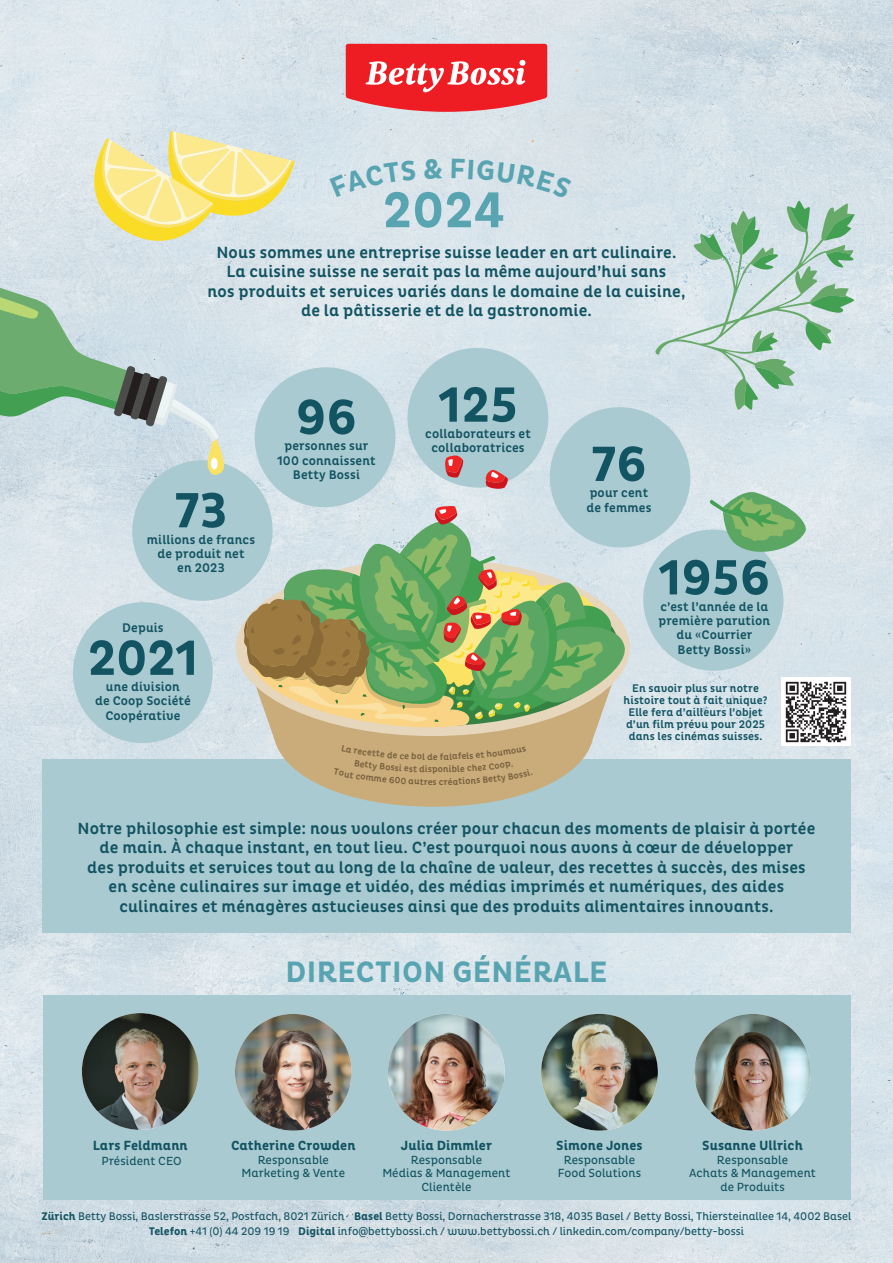
<style>
.page{position:relative;width:893px;height:1263px;background:#fff}
.page>*{position:absolute;margin:0;border:0;box-sizing:border-box;transform-origin:0 0}
.Titel_Zahl{font:700 51.3px "Pluto B Bn Cond";color:#59a4b1}
.Titel_Zahl-2{font:700 50.25px "Pluto B Bn Cond";color:#135462}
.Titel_Zahl-3{font:700 30px "Pluto B Bn Cond";letter-spacing:.015em;color:#59a4b1}
.LEAD{font:500 16.5px/19.5px "Pluto B Bn Cond";letter-spacing:.01em;color:#135462;text-align:center}
.Lauftext{font:700 13.5px "Pluto B Bn Cond";letter-spacing:.005em;color:#135462}
.Lauftext_Bubbles_Neu{font:500 12.75px/14.2px "Pluto B Bn Cond";letter-spacing:.01em;color:#135462;text-align:center}
.Lauftext-2{font:12px/13.5px "Pluto B Bn Cond";letter-spacing:.005em;color:#135462;text-align:center}
.Lauftext-3{font:11.25px "Pluto B Bn Cond";color:#135462}
.Lauftext_Bubbles_Neu-2{font:500 11.25px/12px "Pluto B Bn Cond";letter-spacing:.01em;color:#135462;text-align:center}
.t1{font:500 9.15px "Pluto B Bn Cond";color:#6d5f50}
.s1{font-weight:700}
</style>
<div class="page">
<img style="left:0;top:0;width:893px;height:1263px">
<div style="left:42px;top:759px;width:808px;height:173px;background:#aacad1"></div>
<div style="left:781px;top:677px;width:69px;height:69px;background:#fff"></div>
<img style="left:793px;top:681px;width:54px;height:62px">
<svg style="left:250px;top:743px;width:367px;height:64px"></svg>
<svg style="left:68px;top:343px;width:725px;height:400px;background:#c0d4da"></svg>
<svg style="left:654px;top:200px;width:201px;height:211px;background:#bfd7d0"></svg>
<svg style="left:0;top:131px;width:295px;height:346px;background:#cbd9c9"></svg>
<svg style="left:708px;top:488px;width:99px;height:73px;background:#9bc4a2"></svg>
<svg style="left:438px;top:408px;width:105px;height:81px;background:#b3c1c8"></svg>
<svg style="left:243px;top:506px;width:387px;height:224px;background:#a7ba8d"></svg>
<div style="left:43px;top:995px;width:807px;height:204px;background:#aacad1"></div>
<img style="left:82px;top:1013px;width:117px;height:117px;border-radius:58px">
<img style="left:694px;top:1014px;width:117px;height:116px;border-radius:58px">
<img style="left:541px;top:1014px;width:117px;height:116px;border-radius:58px">
<img style="left:235px;top:1014px;width:117px;height:116px;border-radius:58px">
<img style="left:388px;top:1014px;width:117px;height:116px;border-radius:58px">
<svg style="left:346px;top:44px;width:201px;height:68px;background:#ee464b"></svg>
<div style="left:330px;top:160px;width:86px;height:37px;background:#dae5eb"></div>
<svg style="left:424px;top:159px;width:18px;height:20px"></svg>
<div style="left:452px;top:159px;width:120px;height:39px;background:#d8e3e9"></div>
<div style="left:334px;top:745px;width:99px;height:40px;background:#c9ac79"></div>
<div style="left:439px;top:746px;width:94px;height:39px;background:#c9ac79"></div>
<p class="Titel_Zahl" style="left:383px;top:181px;width:124px">2024</p>
<p class="LEAD" style="left:207px;top:243px;width:479px">Nous sommes une entreprise suisse leader en art culinaire.<br>La cuisine suisse ne serait pas la même aujourd’hui sans<br>nos produits et services variés dans le domaine de la cuisine, de la pâtisserie et de la gastronomie.</p>
<p class="Titel_Zahl-2" style="left:175px;top:482px;width:54px">73</p>
<p class="Lauftext_Bubbles_Neu" style="left:147px;top:532px;width:110px">millions de francs de produit net<br>en 2023</p>
<p class="Lauftext_Bubbles_Neu" style="left:122px;top:621px;width:43px">Depuis</p>
<p class="Titel_Zahl-2" style="left:88px;top:629px;width:112px">2021</p>
<p class="Lauftext_Bubbles_Neu" style="left:95px;top:680px;width:97px">une division<br>de Coop Société<br>Coopérative</p>
<p class="Titel_Zahl-2" style="left:296px;top:388px;width:62px">96</p>
<p class="Lauftext_Bubbles_Neu" style="left:277px;top:439px;width:100px">personnes sur<br>100 connaissent<br>Betty Bossi</p>
<p class="Titel_Zahl-2" style="left:438px;top:376px;width:81px">125</p>
<p class="Lauftext_Bubbles_Neu" style="left:425px;top:427px;width:107px">collaborateurs et collaboratrices</p>
<p class="t1" style="left:433px;top:751px;width:6px">e</p>
<p class="t1" style="left:433px;top:776px;width:6px">s</p>
<p class="t1" style="left:432px;top:764px;width:13px">po</p>
<p class="Titel_Zahl-2" style="left:591px;top:435px;width:57px">76</p>
<p class="Lauftext_Bubbles_Neu" style="left:586px;top:486px;width:67px;text-align:left">pour cent de femmes</p>
<p class="Titel_Zahl-2" style="left:659px;top:549px;width:113px">1956</p>
<p class="Lauftext_Bubbles_Neu" style="left:658px;top:600px;width:113px">c’est l’année de la première parution du «Courrier<br>Betty Bossi»</p>
<p class="Lauftext_Bubbles_Neu-2" style="left:624px;top:682px;width:145px">En savoir plus sur notre histoire tout à fait unique?<br>Elle fera d’ailleurs l’objet d’un film prévu pour 2025 dans les cinémas suisses.</p>
<p class="LEAD" style="left:78px;top:819px;width:739px">Notre philosophie est simple: nous voulons créer pour chacun des moments de plaisir à portée de main. À chaque instant, en tout lieu. C’est pourquoi nous avons à cœur de développer<br>des produits et services tout au long de la chaîne de valeur, des recettes à succès, des mises en scène culinaires sur image et vidéo, des médias imprimés et numériques, des aides culinaires et ménagères astucieuses ainsi que des produits alimentaires innovants.</p>
<p class="Titel_Zahl-3" style="left:285px;top:955px;width:324px">DIRECTION GÉNÉRALE</p>
<p class="Lauftext" style="left:93px;top:1137px;width:97px">Lars Feldmann</p>
<p class="Lauftext-2" style="left:102px;top:1154px;width:82px">Président CEO</p>
<p class="Lauftext" style="left:231px;top:1138px;width:126px">Catherine Crowden</p>
<p class="Lauftext-2" style="left:242px;top:1153px;width:105px">Responsable<br>Marketing &amp; Vente</p>
<p class="Lauftext" style="left:401px;top:1138px;width:93px">Julia Dimmler</p>
<p class="Lauftext-2" style="left:382px;top:1153px;width:129px">Responsable<br>Médias &amp; Management<br>Clientèle</p>
<p class="Lauftext" style="left:556px;top:1138px;width:88px">Simone Jones</p>
<p class="Lauftext-2" style="left:558px;top:1153px;width:85px">Responsable<br>Food Solutions</p>
<p class="Lauftext" style="left:702px;top:1138px;width:102px">Susanne Ullrich</p>
<p class="Lauftext-2" style="left:689px;top:1153px;width:128px">Responsable<br>Achats &amp; Management de Produits</p>
<p class="Lauftext-3" style="left:42px;top:1210px;width:811px"><span class="s1">Zürich</span> Betty Bossi, Baslerstrasse 52, Postfach, 8021 Zürich <span class="s1">Basel</span> Betty Bossi, Dornacherstrasse 318, 4035 Basel / Betty Bossi, Thiersteinallee 14, 4002 Basel</p>
<p class="Lauftext-3" style="left:149px;top:1225px;width:597px"><span class="s1">Telefon</span> +41 (0) 44 209 19 19 <span class="s1">Digital</span> info@bettybossi.ch / www.bettybossi.ch / linkedin.com/company/betty-bossi</p>
</div>
